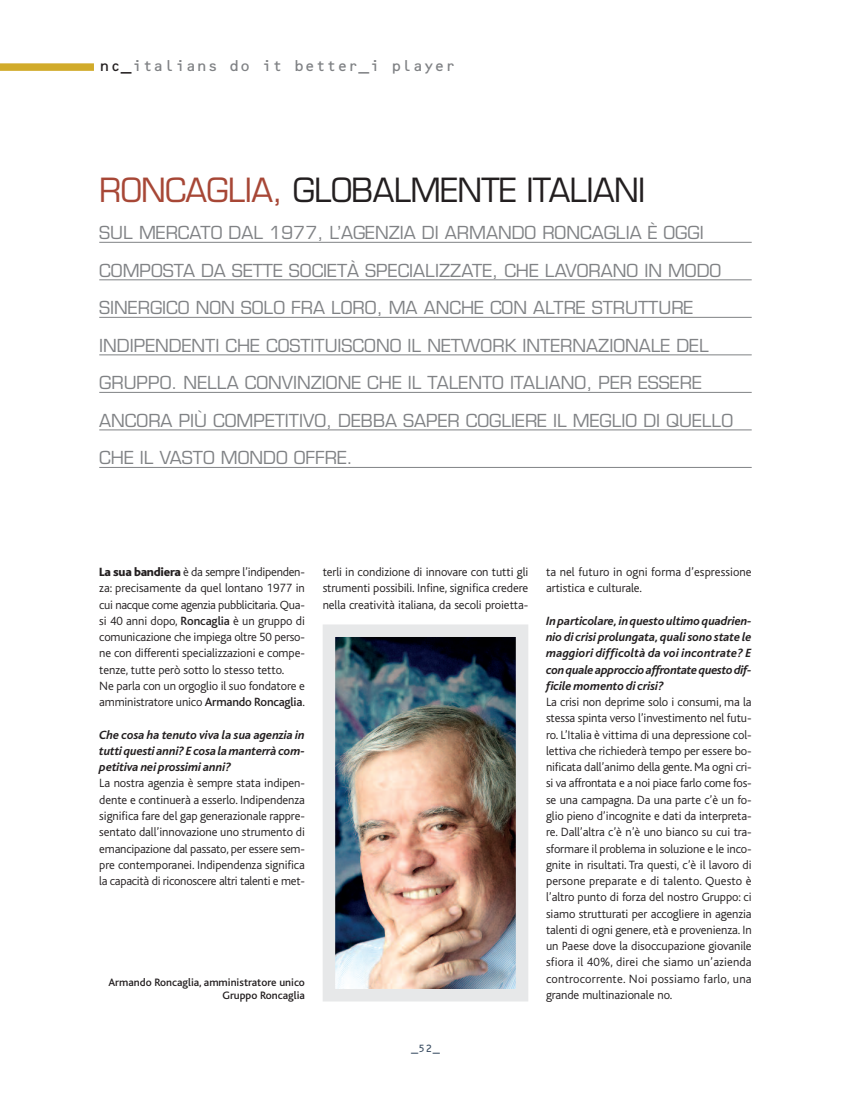
<style>
.page{position:relative;width:851px;height:1099px;background:#fff}
.page>*{position:absolute;margin:0;border:0;box-sizing:border-box;transform-origin:0 0}
.t1{font:32.5px "Eurostile";letter-spacing:-.02em;color:#231f20}
.t2{font:17.5px/37.5px "Eurostile";color:#808285}
.t3{font:15px "Microscan B";color:#808285}
.t4{font:300 12.5px/16.2px "Bliss";letter-spacing:-.005em;color:#231f20;text-align:justify}
.t5{font:italic 700 12.5px/16.2px "Bliss";letter-spacing:-.01em;color:#231f20;text-align:justify}
.t6{font:500 11.25px/12.5px "Bliss";color:#231f20;text-align:right}
.t7{font:10px "Microscan B";color:#3d5065}
.s1{color:#231f20}
.s2{color:#a74736}
.s3{font-weight:800}
.s4{font-weight:500}
</style>
<div class="page">
<div style="left:0;top:63px;width:94px;height:8px;background:#d1ab2a"></div>
<img style="left:335px;top:637px;width:180px;height:351px">
<div style="left:322px;top:624px;width:206px;height:377px;border:12px solid #e7e8e9"></div>
<hr style="left:99px;top:242px;width:652px;height:1px;background:#808285">
<hr style="left:99px;top:279px;width:652px;height:1px;background:#808285">
<hr style="left:99px;top:317px;width:652px;height:1px;background:#808285">
<hr style="left:99px;top:354px;width:652px;height:1px;background:#808285">
<hr style="left:99px;top:392px;width:652px;height:1px;background:#808285">
<hr style="left:99px;top:429px;width:652px;height:1px;background:#808285">
<hr style="left:99px;top:467px;width:652px;height:1px;background:#808285">
<p class="t3" style="left:99px;top:57px;width:358px"><span class="s1">nc_</span>italians do it better_i player</p>
<h1 class="t1" style="left:99px;top:177px;width:547px"><span class="s2">RONCAGLIA,</span> GLOBALMENTE ITALIANI</h1>
<p class="t2" style="left:99px;top:216px;width:635px">SUL MERCATO DAL 1977, L’AGENZIA DI ARMANDO RONCAGLIA È OGGI COMPOSTA DA SETTE SOCIETÀ SPECIALIZZATE, CHE LAVORANO IN MODO SINERGICO NON SOLO FRA LORO, MA ANCHE CON ALTRE STRUTTURE INDIPENDENTI CHE COSTITUISCONO IL NETWORK INTERNAZIONALE DEL GRUPPO. NELLA CONVINZIONE CHE IL TALENTO ITALIANO, PER ESSERE ANCORA PIÙ COMPETITIVO, DEBBA SAPER COGLIERE IL MEGLIO DI QUELLO CHE IL VASTO MONDO OFFRE.</p>
<p class="t4" style="left:99px;top:565px;width:207px;text-align:left"><span class="s3">La sua bandiera</span> è da sempre l’indipenden&shy;za: precisamente da quel lontano 1977 in cui nacque come agenzia pubblicitaria. Qua&shy;si 40 anni dopo, <span class="s4">Roncaglia</span> è un gruppo di comunicazione che impiega oltre 50 perso&shy;ne con differenti specializzazioni e compe&shy;tenze, tutte però sotto lo stesso tetto.<br>Ne parla con un orgoglio il suo fondatore e amministratore unico <span class="s4">Armando Roncaglia</span>.</p>
<p class="t5" style="left:99px;top:728px;width:207px">Che cosa ha tenuto viva la sua agenzia in tuttiquesti anni? E cosa lamanterrà com&shy;petitiva nei prossimi anni?</p>
<p class="t4" style="left:99px;top:776px;width:207px">La nostra agenzia è sempre stata indipen&shy;dente e continuerà a esserlo. Indipendenza significa fare del gap generazionale rappre&shy;sentato dall’innovazione uno strumento di emancipazione dal passato, per essere sem&shy;pre contemporanei. Indipendenza significa la capacità di riconoscere altri talenti e met-</p>
<p class="t6" style="left:108px;top:977px;width:198px">Armando Roncaglia, amministratore unico<br>Gruppo Roncaglia</p>
<p class="t4" style="left:322px;top:565px;width:207px">terli in condizione di innovare con tutti gli strumenti possibili. Infine, significa credere nella creatività italiana, da secoli proietta-</p>
<p class="t4" style="left:546px;top:565px;width:207px">ta nel futuro in ogni forma d’espressione artistica e culturale.</p>
<p class="t5" style="left:546px;top:614px;width:207px">Inparticolare,inquestoultimoquadrien&shy;nio di crisi prolungata,quali sono state le maggiori difficoltà da voi incontrate? E conqualeapproccioaffrontatequestodif&shy;ficile momento di crisi?</p>
<p class="t4" style="left:546px;top:695px;width:207px">La crisi non deprime solo i consumi, ma la stessa spinta verso l’investimento nel futu&shy;ro. L’Italia è vittima di una depressione col&shy;lettiva che richiederà tempo per essere bo&shy;nificata dall’animo della gente. Ma ogni cri&shy;si va affrontata e a noi piace farlo come fos&shy;se una campagna. Da una parte c’è un fo&shy;glio pieno d’incognite e dati da interpreta&shy;re. Dall’altra c’è n’è uno bianco su cui tra&shy;sformare il problema in soluzione e le inco&shy;gnite in risultati. Tra questi, c’è il lavoro di persone preparate e di talento. Questo è l’altro punto di forza del nostro Gruppo: ci siamo strutturati per accogliere in agenzia talenti di ogni genere, età e provenienza. In un Paese dove la disoccupazione giovanile sfiora il 40%, direi che siamo un’azienda controcorrente. Noi possiamo farlo, una grande multinazionale no.</p>
<p class="t7" style="left:411px;top:1042px;width:30px">_52_</p>
</div>
